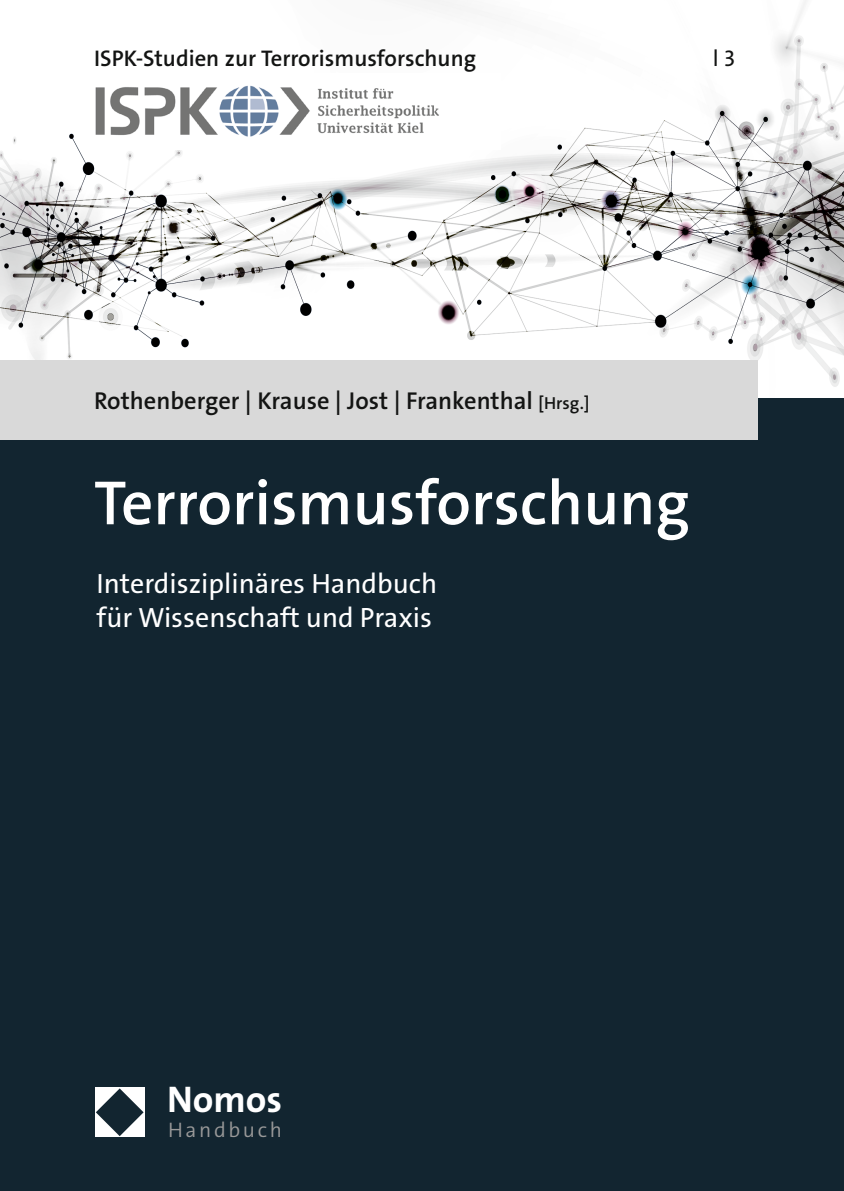
<style>
.page{position:relative;width:844px;height:1191px;background:#fff}
.page>*{position:absolute;margin:0;border:0;box-sizing:border-box;transform-origin:0 0}
.t1{font:600 63px "The Sans Os F";color:#fff}
.t2{font:700 37.27px "The Sans C5";color:#fff}
.t3{font:28px/33.6px "The Sans Os F";color:#fff}
.t4{font:600 24.5px "The Sans Os F";color:#131413}
.t5{font:600 22.75px "The Sans Os F";color:#131413}
.t6{font:22.75px "The Sans Os F";color:#131413}
.t7{font:300 21.18px "The Sans C5";letter-spacing:.125em;color:#999}
.s1{font-size:17.5px}
</style>
<div class="page">
<img style="left:1px;top:1px;width:841px;height:398px">
<div style="left:0;top:399px;width:843px;height:792px;background:#122530"></div>
<div style="left:0;top:360px;width:756px;height:79px;background:#d9d9d9"></div>
<div style="left:95px;top:1087px;width:49px;height:49px;background:#fff"></div>
<svg style="left:96px;top:1088px;width:47px;height:48px"></svg>
<img style="left:87px;top:74px;width:413px;height:76px">
<p class="t5" style="left:94px;top:44px;width:383px">ISPK-Studien zur Terrorismusforschung</p>
<p class="t6" style="left:712px;top:44px;width:24px">l3</p>
<p class="t4" style="left:94px;top:384px;width:497px">Rothenberger | Krause | Jost | Frankenthal <span class="s1">[Hrsg.]</span></p>
<h1 class="t1" style="left:94px;top:462px;width:597px">Terrorismusforschung</h1>
<p class="t3" style="left:96px;top:567px;width:342px">Interdisziplinäres Handbuch für Wissenschaft und Praxis</p>
<h2 class="t2" style="left:167px;top:1075px;width:116px">Nomos</h2>
<p class="t7" style="left:168px;top:1116px;width:115px">Handbuch</p>
</div>
